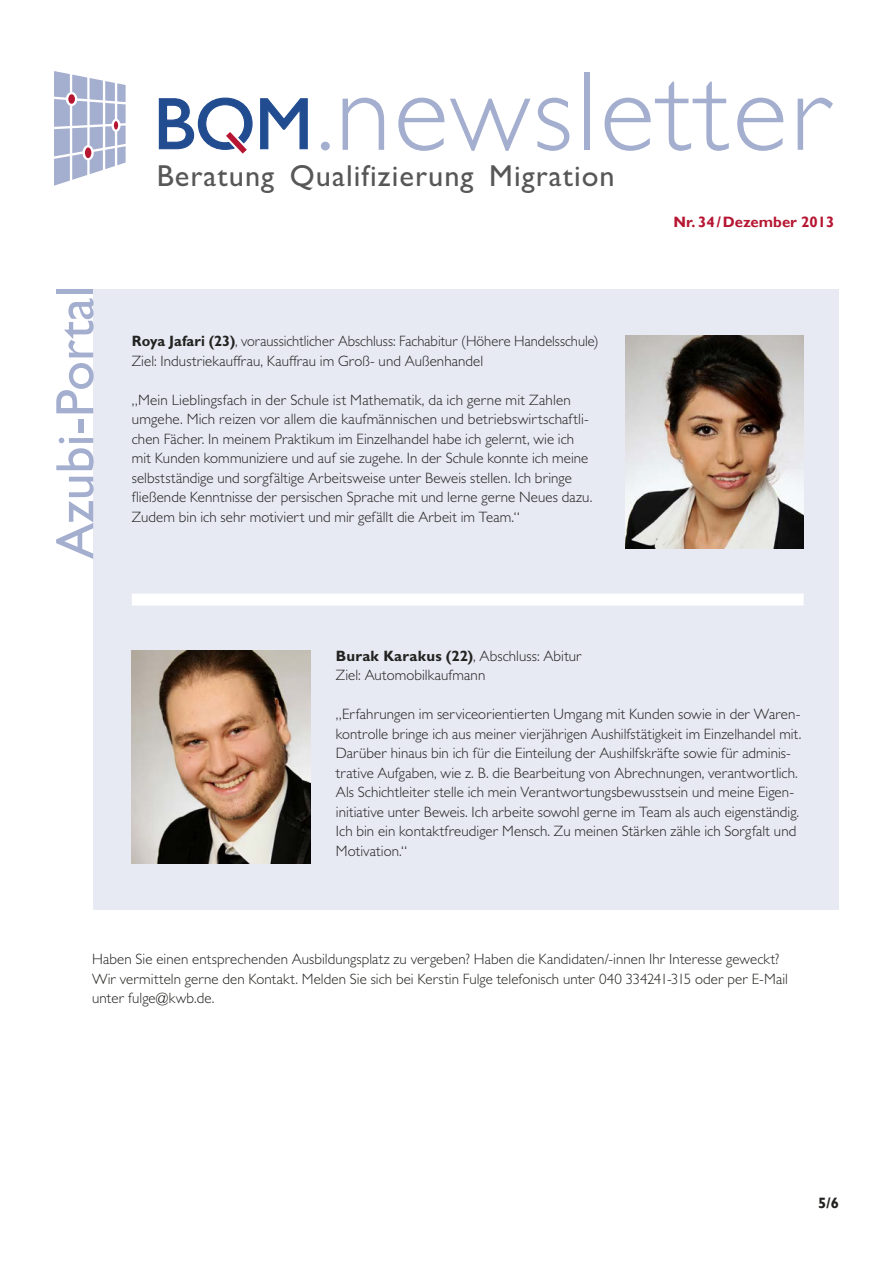
<style>
.page{position:relative;width:893px;height:1263px;background:#fff}
.page>*{position:absolute;margin:0;border:0;box-sizing:border-box;transform-origin:0 0}
.t1{font:300 113.85px "Gill Sans MT Std";letter-spacing:.025em;color:#a4aecf}
.t2{font:54px "Gill Sans";color:#a4aecf}
.t3{font:30.3px "Gill Sans";letter-spacing:.035em;color:#575757}
.t4{font:300 15px/19.5px "Gill Sans MT Pro Cyr";letter-spacing:.005em;color:#222220}
.t5{font:700 15px "Gill Sans";color:#b61632}
.t6{font:700 15px "Gill Sans";color:#222220}
.s1{font-weight:500;font-size:75.15px}
.s2{font-weight:700}
</style>
<div class="page">
<svg style="left:158px;top:97px;width:95px;height:57px"></svg>
<svg style="left:260px;top:98px;width:48px;height:52px"></svg>
<svg style="left:54px;top:71px;width:72px;height:115px"></svg>
<div style="left:94px;top:289px;width:745px;height:621px;background:#e7e9f3"></div>
<div style="left:132px;top:594px;width:672px;height:12px;background:#fff"></div>
<img style="left:132px;top:651px;width:178px;height:212px">
<img style="left:625px;top:336px;width:179px;height:213px">
<h2 class="t2" style="left:44px;top:559px;width:275px;rotate:-90deg">Azubi-Portal</h2>
<h1 class="t1" style="left:317px;top:43px;width:517px"><span class="s1">.</span>newsletter</h1>
<h3 class="t3" style="left:157px;top:158px;width:460px">Beratung Qualifizierung Migration</h3>
<p class="t5" style="left:674px;top:213px;width:162px">Nr. 34/Dezember 2013</p>
<p class="t4" style="left:132px;top:331px;width:468px"><span class="s2">Roya Jafari (23)</span>, voraussichtlicher Abschluss: Fachabitur (Höhere Handelsschule)<br>Ziel: Industriekauffrau, Kauffrau im Groß- und Außenhandel</p>
<p class="t4" style="left:132px;top:390px;width:462px">„Mein Lieblingsfach in der Schule ist Mathematik, da ich gerne mit Zahlen umgehe. Mich reizen vor allem die kaufmännischen und betriebswirtschaftli&shy;chen Fächer. In meinem Praktikum im Einzelhandel habe ich gelernt, wie ich mit Kunden kommuniziere und auf sie zugehe. In der Schule konnte ich meine selbstständige und sorgfältige Arbeitsweise unter Beweis stellen. Ich bringe fließende Kenntnisse der persischen Sprache mit und lerne gerne Neues dazu.<br>Zudem bin ich sehr motiviert und mir gefällt die Arbeit im Team.“</p>
<p class="t4" style="left:336px;top:646px;width:247px"><span class="s2">Burak Karakus (22)</span>, Abschluss: Abitur<br>Ziel: Automobilkaufmann</p>
<p class="t4" style="left:336px;top:704px;width:467px">„Erfahrungen im serviceorientierten Umgang mit Kunden sowie in der Waren&shy;kontrolle bringe ich aus meiner vierjährigen Aushilfstätigkeit im Einzelhandel mit.<br>Darüber hinaus bin ich für die Einteilung der Aushilfskräfte sowie für adminis&shy;trative Aufgaben, wie z. B. die Bearbeitung von Abrechnungen, verantwortlich.<br>Als Schichtleiter stelle ich mein Verantwortungsbewusstsein und meine Eigen&shy;initiative unter Beweis. Ich arbeite sowohl gerne im Team als auch eigenständig.<br>Ich bin ein kontaktfreudiger Mensch. Zu meinen Stärken zähle ich Sorgfalt und Motivation.“</p>
<p class="t4" style="left:92px;top:949px;width:697px">Haben Sie einen entsprechenden Ausbildungsplatz zu vergeben? Haben die Kandidaten/-innen Ihr Interesse geweckt?<br>Wir vermitteln gerne den Kontakt. Melden Sie sich bei Kerstin Fulge telefonisch unter 040 334241-315 oder per E-Mail unter fulge@kwb.de.</p>
<p class="t6" style="left:818px;top:1193px;width:22px">5/6</p>
</div>
